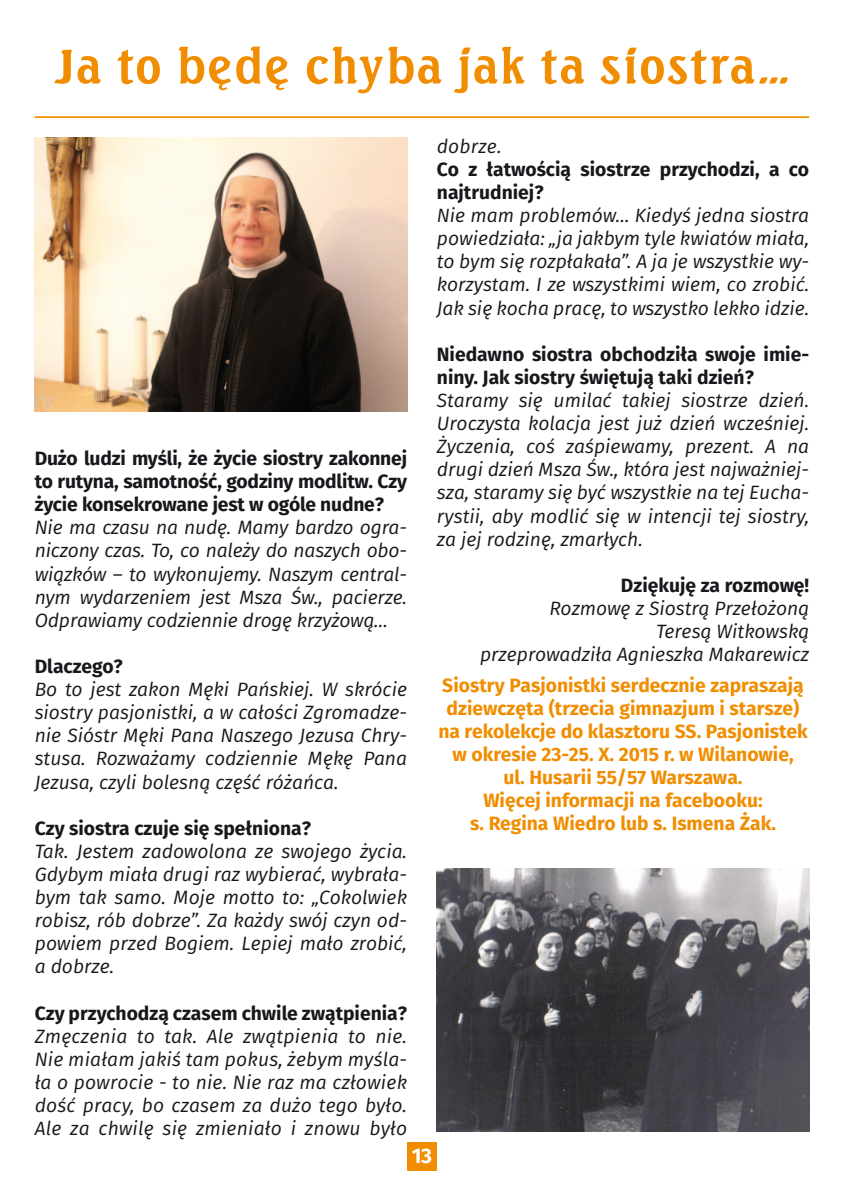
<style>
.page{position:relative;width:844px;height:1191px;background:#fff}
.page>*{position:absolute;margin:0;border:0;box-sizing:border-box;transform-origin:0 0}
.t1{font:700 50.75px "Seagull URWTCE";letter-spacing:.02em;color:#f18d00}
.t2{font:700 21px "Fira Sans";color:#fff}
.t3{font:italic 19.25px/23.1px "Fira Sans";color:#1a171c;text-align:justify}
.t4{font:700 19.25px/23.1px "Fira Sans";color:#1a171c}
.t5{font:700 19.25px/23.1px "Fira Sans";color:#f18d00;text-align:center}
</style>
<div class="page">
<hr style="left:35px;top:116px;width:774px;height:2px;background:#f18d00">
<div style="left:407px;top:1141px;width:30px;height:30px;background:#f18d00"></div>
<img style="left:35px;top:138px;width:372px;height:274px">
<img style="left:437px;top:869px;width:372px;height:262px">
<h1 class="t1" style="left:53px;top:37px;width:738px">Ja to będę chyba jak ta siostra…</h1>
<p class="t4" style="left:35px;top:448px;width:374px;text-align:justify">Dużo ludzi myśli, że życie siostry zakonnej to rutyna, samotność, godziny modlitw. Czy życie konsekrowane jest w ogóle nudne?</p>
<p class="t3" style="left:35px;top:517px;width:374px">Nie ma czasu na nudę. Mamy bardzo ogra&shy;niczony czas. To, co należy do naszych obo&shy;wiązków – to wykonujemy. Naszym central&shy;nym wydarzeniem jest Msza Św., pacierze.<br>Odprawiamy codziennie drogę krzyżową…</p>
<p class="t4" style="left:35px;top:656px;width:89px">Dlaczego?</p>
<p class="t3" style="left:35px;top:679px;width:374px">Bo to jest zakon Męki Pańskiej. W skrócie siostry pasjonistki, a w całości Zgromadze&shy;nie Sióstr Męki Pana Naszego Jezusa Chry&shy;stusa. Rozważamy codziennie Mękę Pana Jezusa, czyli bolesną część różańca.</p>
<p class="t4" style="left:35px;top:818px;width:278px">Czy siostra czuje się spełniona?</p>
<p class="t3" style="left:35px;top:841px;width:374px">Tak. Jestem zadowolona ze swojego życia.<br>Gdybym miała drugi raz wybierać, wybrała&shy;bym tak samo. Moje motto to: „Cokolwiek robisz, rób dobrze”. Za każdy swój czyn od&shy;powiem przed Bogiem. Lepiej mało zrobić, a dobrze.</p>
<p class="t4" style="left:35px;top:1002px;width:374px">Czy przychodzą czasem chwile zwątpienia?</p>
<p class="t3" style="left:35px;top:1025px;width:374px">Zmęczenia to tak. Ale zwątpienia to nie.<br>Nie miałam jakiś tam pokus, żebym myśla&shy;ła o powrocie - to nie. Nie raz ma człowiek dość pracy, bo czasem za dużo tego było.<br>Ale za chwilę się zmieniało i znowu było</p>
<p class="t3" style="left:437px;top:136px;width:66px">dobrze.</p>
<p class="t4" style="left:437px;top:159px;width:374px">Co z łatwością siostrze przychodzi, a co najtrudniej?</p>
<p class="t3" style="left:437px;top:205px;width:374px">Nie mam problemów… Kiedyś jedna siostra powiedziała: „ja jakbym tyle kwiatów miała, to bym się rozpłakała”. A ja je wszystkie wy&shy;korzystam. I ze wszystkimi wiem, co zrobić.<br>Jak się kocha pracę, to wszystko lekko idzie.</p>
<p class="t4" style="left:437px;top:344px;width:374px">Niedawno siostra obchodziła swoje imie&shy;niny. Jak siostry świętują taki dzień?</p>
<p class="t3" style="left:437px;top:390px;width:374px">Staramy się umilać takiej siostrze dzień.<br>Uroczysta kolacja jest już dzień wcześniej.<br>Życzenia, coś zaśpiewamy, prezent. A na drugi dzień Msza Św., która jest najważniej&shy;sza, staramy się być wszystkie na tej Eucha&shy;rystii, aby modlić się w intencji tej siostry, za jej rodzinę, zmarłych.</p>
<p class="t4" style="left:620px;top:575px;width:190px">Dziękuję za rozmowę!</p>
<p class="t3" style="left:480px;top:598px;width:330px;text-align:right">Rozmowę z Siostrą Przełożoną<br>Teresą Witkowską<br>przeprowadziła Agnieszka Makarewicz</p>
<p class="t5" style="left:438px;top:675px;width:371px">Siostry Pasjonistki serdecznie zapraszają dziewczęta (trzecia gimnazjum i starsze) na rekolekcje do klasztoru SS. Pasjonistek w okresie 23-25. X. 2015 r. w Wilanowie,<br>ul. Husarii 55/57 Warszawa.<br>Więcej informacji na facebooku:<br>s. Regina Wiedro lub s. Ismena Żak.</p>
<p class="t2" style="left:411px;top:1140px;width:22px">13</p>
</div>
